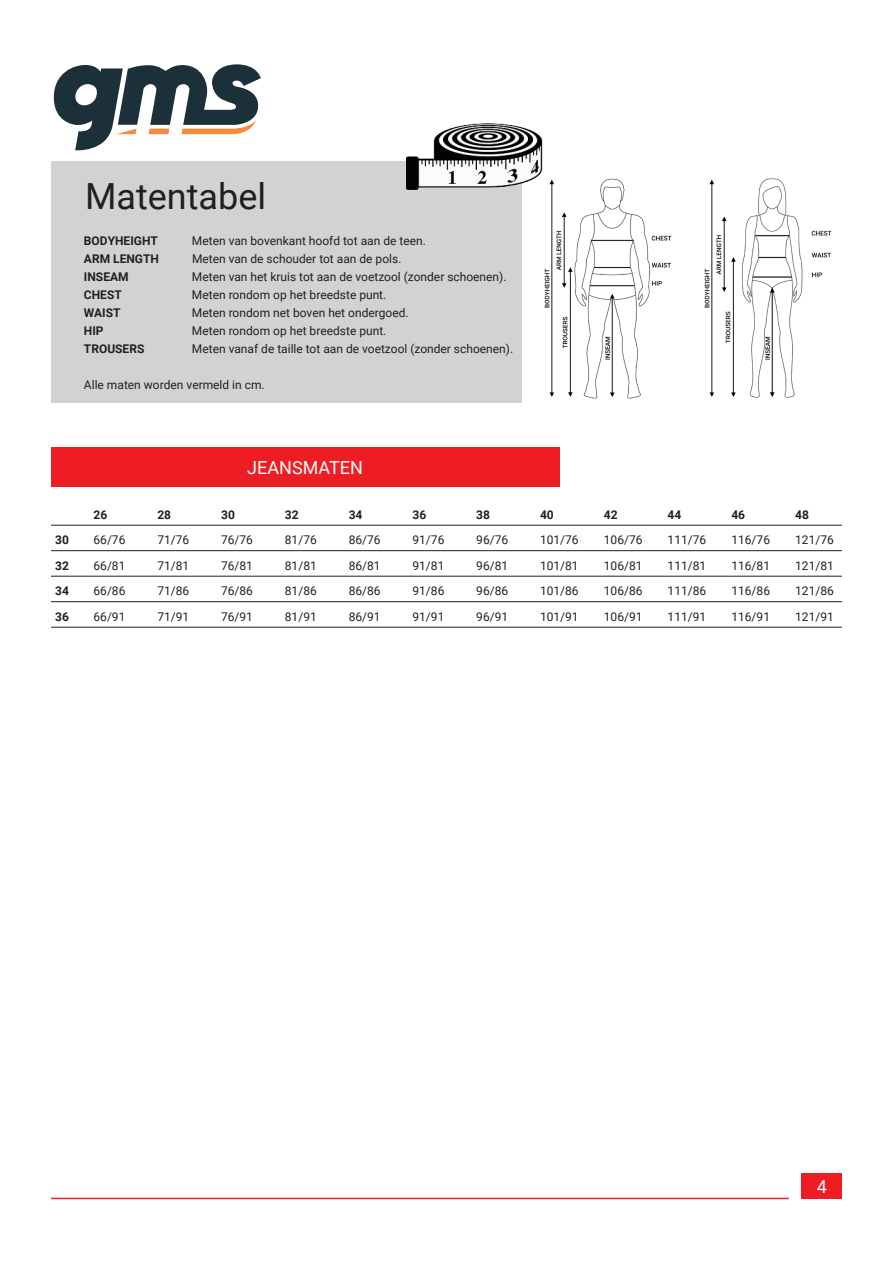
<style>
.page{position:relative;width:893px;height:1263px;background:#fff}
.page>*{position:absolute;margin:0;border:0;box-sizing:border-box;transform-origin:0 0}
.t1{font:36px "Roboto";color:#231f20}
.t2{font:18px "Roboto";color:#fff}
.t3{font:12px "Roboto";color:#231f20}
.t4{font:700 12px "Roboto";color:#231f20}
</style>
<div class="page">
<div style="left:801px;top:1174px;width:41px;height:25px;background:#ee1d23"></div>
<hr style="left:51px;top:1198px;width:738px;height:1px;background:#ee1d23">
<div style="left:51px;top:162px;width:471px;height:241px;background:#d1d2d4"></div>
<div style="left:51px;top:448px;width:508px;height:39px;background:#ee1d23"></div>
<img style="left:544px;top:178px;width:128px;height:221px">
<img style="left:394px;top:123px;width:165px;height:74px">
<svg style="left:54px;top:64px;width:207px;height:87px"></svg>
<img style="left:704px;top:178px;width:128px;height:220px">
<hr style="left:51px;top:525px;width:791px;height:1px;background:#231f20">
<hr style="left:51px;top:550px;width:791px;height:1px;background:#231f20">
<hr style="left:51px;top:576px;width:791px;height:1px;background:#231f20">
<hr style="left:51px;top:601px;width:791px;height:1px;background:#231f20">
<hr style="left:51px;top:627px;width:791px;height:1px;background:#231f20">
<p class="t1" style="left:85px;top:171px;width:183px">Matentabel</p>
<p class="t4" style="left:84px;top:233px;width:75px">BODYHEIGHT</p>
<p class="t3" style="left:192px;top:233px;width:235px">Meten van bovenkant hoofd tot aan de teen.</p>
<p class="t4" style="left:84px;top:251px;width:77px">ARM LENGTH</p>
<p class="t3" style="left:192px;top:251px;width:211px">Meten van de schouder tot aan de pols.</p>
<p class="t4" style="left:84px;top:269px;width:46px">INSEAM</p>
<p class="t3" style="left:192px;top:269px;width:316px">Meten van het kruis tot aan de voetzool (zonder schoenen).</p>
<p class="t4" style="left:84px;top:287px;width:39px">CHEST</p>
<p class="t3" style="left:192px;top:287px;width:196px">Meten rondom op het breedste punt.</p>
<p class="t4" style="left:84px;top:305px;width:38px">WAIST</p>
<p class="t3" style="left:192px;top:305px;width:218px">Meten rondom net boven het ondergoed.</p>
<p class="t4" style="left:84px;top:323px;width:21px">HIP</p>
<p class="t3" style="left:192px;top:323px;width:196px">Meten rondom op het breedste punt.</p>
<p class="t4" style="left:84px;top:341px;width:62px">TROUSERS</p>
<p class="t3" style="left:192px;top:341px;width:323px">Meten vanaf de taille tot aan de voetzool (zonder schoenen).</p>
<p class="t3" style="left:84px;top:377px;width:182px">Alle maten worden vermeld in cm.</p>
<p class="t2" style="left:247px;top:455px;width:117px">JEANSMATEN</p>
<p class="t4" style="left:94px;top:506px;width:15px">26</p>
<p class="t4" style="left:157px;top:506px;width:15px">28</p>
<p class="t4" style="left:221px;top:506px;width:15px">30</p>
<p class="t4" style="left:285px;top:506px;width:15px">32</p>
<p class="t4" style="left:349px;top:506px;width:15px">34</p>
<p class="t4" style="left:412px;top:506px;width:15px">36</p>
<p class="t4" style="left:476px;top:506px;width:15px">38</p>
<p class="t4" style="left:540px;top:506px;width:15px">40</p>
<p class="t4" style="left:604px;top:506px;width:15px">42</p>
<p class="t4" style="left:668px;top:506px;width:15px">44</p>
<p class="t4" style="left:731px;top:506px;width:15px">46</p>
<p class="t4" style="left:795px;top:506px;width:15px">48</p>
<p class="t4" style="left:55px;top:531px;width:15px">30</p>
<p class="t3" style="left:94px;top:531px;width:33px">66/76</p>
<p class="t3" style="left:157px;top:531px;width:33px">71/76</p>
<p class="t3" style="left:221px;top:531px;width:33px">76/76</p>
<p class="t3" style="left:285px;top:531px;width:33px">81/76</p>
<p class="t3" style="left:349px;top:531px;width:33px">86/76</p>
<p class="t3" style="left:412px;top:531px;width:33px">91/76</p>
<p class="t3" style="left:476px;top:531px;width:33px">96/76</p>
<p class="t3" style="left:540px;top:531px;width:40px">101/76</p>
<p class="t3" style="left:604px;top:531px;width:40px">106/76</p>
<p class="t3" style="left:668px;top:531px;width:40px">111/76</p>
<p class="t3" style="left:731px;top:531px;width:40px">116/76</p>
<p class="t3" style="left:795px;top:531px;width:40px">121/76</p>
<p class="t4" style="left:55px;top:557px;width:15px">32</p>
<p class="t3" style="left:94px;top:557px;width:33px">66/81</p>
<p class="t3" style="left:157px;top:557px;width:33px">71/81</p>
<p class="t3" style="left:221px;top:557px;width:33px">76/81</p>
<p class="t3" style="left:285px;top:557px;width:33px">81/81</p>
<p class="t3" style="left:349px;top:557px;width:33px">86/81</p>
<p class="t3" style="left:412px;top:557px;width:33px">91/81</p>
<p class="t3" style="left:476px;top:557px;width:33px">96/81</p>
<p class="t3" style="left:540px;top:557px;width:40px">101/81</p>
<p class="t3" style="left:604px;top:557px;width:40px">106/81</p>
<p class="t3" style="left:668px;top:557px;width:40px">111/81</p>
<p class="t3" style="left:731px;top:557px;width:40px">116/81</p>
<p class="t3" style="left:795px;top:557px;width:40px">121/81</p>
<p class="t4" style="left:55px;top:582px;width:15px">34</p>
<p class="t3" style="left:94px;top:582px;width:33px">66/86</p>
<p class="t3" style="left:157px;top:582px;width:33px">71/86</p>
<p class="t3" style="left:221px;top:582px;width:33px">76/86</p>
<p class="t3" style="left:285px;top:582px;width:33px">81/86</p>
<p class="t3" style="left:349px;top:582px;width:33px">86/86</p>
<p class="t3" style="left:412px;top:582px;width:33px">91/86</p>
<p class="t3" style="left:476px;top:582px;width:33px">96/86</p>
<p class="t3" style="left:540px;top:582px;width:40px">101/86</p>
<p class="t3" style="left:604px;top:582px;width:40px">106/86</p>
<p class="t3" style="left:668px;top:582px;width:40px">111/86</p>
<p class="t3" style="left:731px;top:582px;width:40px">116/86</p>
<p class="t3" style="left:795px;top:582px;width:40px">121/86</p>
<p class="t4" style="left:55px;top:608px;width:15px">36</p>
<p class="t3" style="left:94px;top:608px;width:33px">66/91</p>
<p class="t3" style="left:157px;top:608px;width:33px">71/91</p>
<p class="t3" style="left:221px;top:608px;width:33px">76/91</p>
<p class="t3" style="left:285px;top:608px;width:33px">81/91</p>
<p class="t3" style="left:349px;top:608px;width:33px">86/91</p>
<p class="t3" style="left:412px;top:608px;width:33px">91/91</p>
<p class="t3" style="left:476px;top:608px;width:33px">96/91</p>
<p class="t3" style="left:540px;top:608px;width:40px">101/91</p>
<p class="t3" style="left:604px;top:608px;width:40px">106/91</p>
<p class="t3" style="left:668px;top:608px;width:40px">111/91</p>
<p class="t3" style="left:731px;top:608px;width:40px">116/91</p>
<p class="t3" style="left:795px;top:608px;width:40px">121/91</p>
<h2 class="t2" style="left:817px;top:1173px;width:12px">4</h2>
</div>
